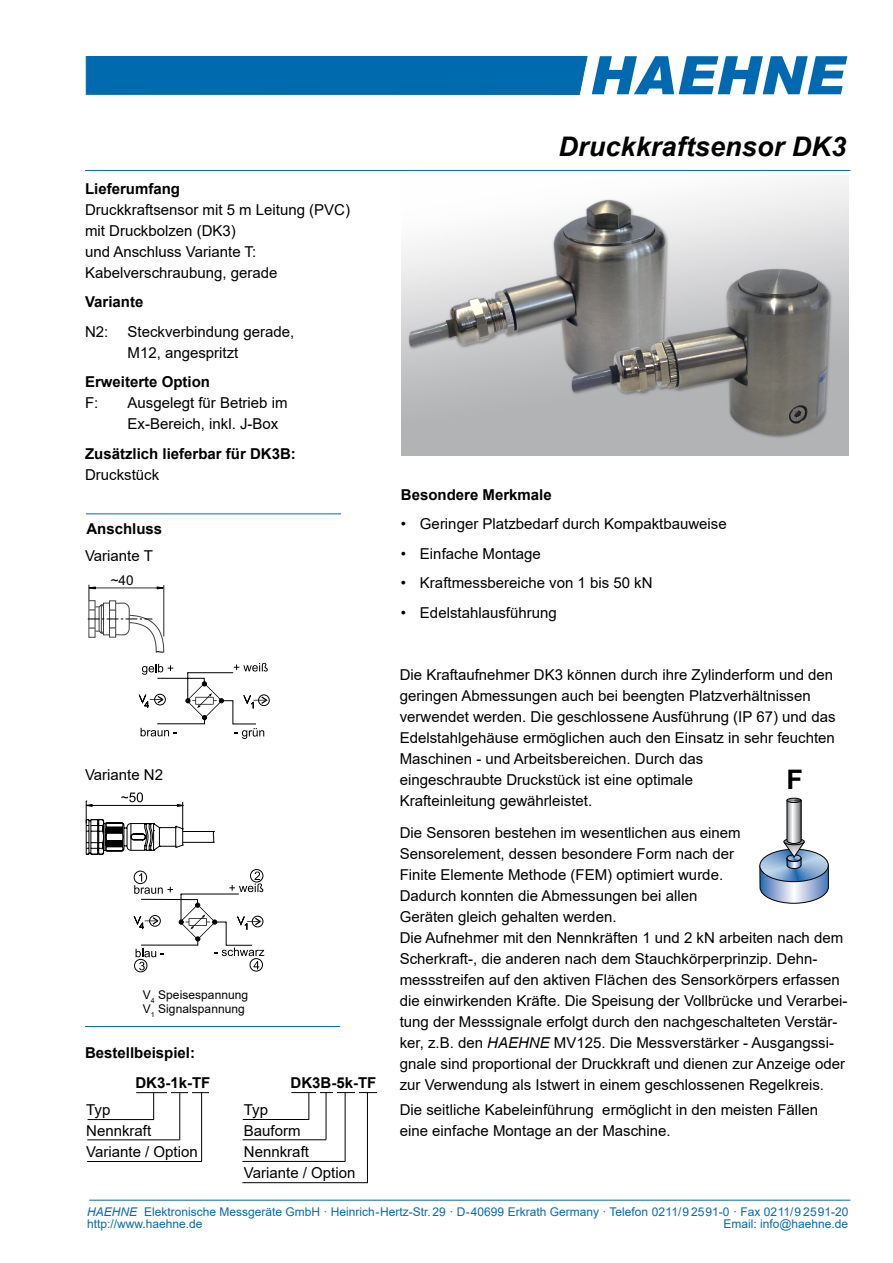
<style>
.page{position:relative;width:893px;height:1263px;background:#fff}
.page>*{position:absolute;margin:0;border:0;box-sizing:border-box;transform-origin:0 0}
.t1{font:italic 700 27px "Arial";letter-spacing:.005em;color:#000}
.t2{font:700 27px "Arial";color:#000}
.t3{font:15px/21px "Arial";color:#000}
.t4{font:700 15px/29.8px "Arial";color:#000}
.t5{font:13.5px "Arial";color:#000}
.t6{font:12px/11.7px "Arial";color:#066aaf}
.t7{font:12px/14.4px "Arial";letter-spacing:.005em;color:#000}
.s1{font-style:italic}
</style>
<div class="page">
<hr style="left:89px;top:1200px;width:761px;height:1px;background:#066aaf">
<svg style="left:85px;top:56px;width:762px;height:38px;background:#247fba"></svg>
<hr style="left:85px;top:170px;width:765px;height:1px;background:#066aaf">
<hr style="left:86px;top:513px;width:255px;height:1px;background:#066aaf">
<svg style="left:759px;top:798px;width:70px;height:106px"></svg>
<div style="left:787px;top:798px;width:14px;height:5px;border:1px solid #000;border-radius:50%"></div>
<hr style="left:85px;top:1026px;width:255px;height:1px;background:#066aaf">
<hr style="left:179px;top:1093px;width:1px;height:47px;background:#000">
<hr style="left:87px;top:1139px;width:92px;height:1px;background:#000">
<svg style="left:153px;top:1093px;width:1px;height:26px"></svg>
<hr style="left:136px;top:1092px;width:73px;height:1px;background:#000">
<hr style="left:88px;top:1119px;width:66px;height:1px;background:#000">
<hr style="left:201px;top:1093px;width:1px;height:68px;background:#000">
<hr style="left:87px;top:1161px;width:115px;height:1px;background:#000">
<hr style="left:164px;top:585px;width:1px;height:51px;background:#434243">
<svg style="left:88px;top:585px;width:76px;height:68px"></svg>
<div style="left:258px;top:694px;width:12px;height:12px;border:1px solid #000;border-radius:50%"></div>
<svg style="left:139px;top:663px;width:129px;height:76px"></svg>
<div style="left:134px;top:959px;width:13px;height:13px;border:1px solid #000;border-radius:50%"></div>
<div style="left:250px;top:869px;width:13px;height:13px;border:1px solid #000;border-radius:50%"></div>
<div style="left:250px;top:958px;width:13px;height:13px;border:1px solid #000;border-radius:50%"></div>
<svg style="left:134px;top:871px;width:130px;height:99px"></svg>
<svg style="left:85px;top:792px;width:129px;height:63px"></svg>
<hr style="left:86px;top:820px;width:1px;height:34px;background:#000">
<hr style="left:326px;top:1092px;width:1px;height:47px;background:#000">
<hr style="left:243px;top:1139px;width:83px;height:1px;background:#000">
<svg style="left:308px;top:1093px;width:1px;height:26px"></svg>
<hr style="left:291px;top:1092px;width:86px;height:1px;background:#000">
<hr style="left:243px;top:1119px;width:66px;height:1px;background:#000">
<hr style="left:345px;top:1092px;width:1px;height:69px;background:#000">
<hr style="left:242px;top:1161px;width:103px;height:1px;background:#000">
<hr style="left:367px;top:1092px;width:1px;height:91px;background:#000">
<hr style="left:242px;top:1182px;width:125px;height:1px;background:#000">
<img style="left:402px;top:178px;width:446px;height:277px">
<p class="t4" style="left:85px;top:174px;width:97px">Lieferumfang</p>
<p class="t3" style="left:85px;top:199px;width:267px">Druckkraftsensor mit 5 m Leitung (PVC) mit Druckbolzen (DK3)<br>und Anschluss Variante T:<br>Kabelverschraubung, gerade</p>
<p class="t4" style="left:85px;top:287px;width:60px">Variante</p>
<p class="t3" style="left:85px;top:321px;width:25px">N2:</p>
<p class="t3" style="left:128px;top:321px;width:168px">Steckverbindung gerade,<br>M12, angespritzt</p>
<p class="t4" style="left:85px;top:367px;width:127px">Erweiterte Option</p>
<p class="t3" style="left:85px;top:392px;width:15px">F:</p>
<p class="t3" style="left:128px;top:392px;width:162px">Ausgelegt für Betrieb im<br>Ex-Bereich, inkl. J-Box</p>
<p class="t4" style="left:85px;top:439px;width:212px">Zusätzlich lieferbar für DK3B:</p>
<p class="t3" style="left:85px;top:464px;width:76px">Druckstück</p>
<p class="t4" style="left:86px;top:514px;width:77px">Anschluss</p>
<p class="t3" style="left:85px;top:545px;width:69px">Variante T</p>
<p class="t5" style="left:111px;top:572px;width:24px">~40</p>
<p class="t3" style="left:85px;top:764px;width:80px">Variante N2</p>
<p class="t7" style="left:143px;top:987px;width:107px">V<sub>4</sub> Speisespannung<br>V<sub>1</sub> Signalspannung</p>
<p class="t4" style="left:135px;top:1038px;width:76px;text-indent:-50px">Bestellbeispiel:<br>DK3-1k-TF</p>
<p class="t3" style="left:86px;top:1099px;width:113px">Typ<br>Nennkraft<br>Variante / Option</p>
<p class="t4" style="left:291px;top:1068px;width:87px">DK3B-5k-TF</p>
<p class="t3" style="left:244px;top:1099px;width:113px">Typ<br>Bauform<br>Nennkraft<br>Variante / Option</p>
<h1 class="t1" style="left:559px;top:129px;width:289px">Druckkraftsensor DK3</h1>
<p class="t4" style="left:401px;top:480px;width:152px">Besondere Merkmale</p>
<p class="t3" style="left:401px;top:514px;width:327px">• Geringer Platzbedarf durch Kompaktbauweise</p>
<p class="t3" style="left:401px;top:543px;width:142px">• Einfache Montage</p>
<p class="t3" style="left:401px;top:573px;width:253px">• Kraftmessbereiche von 1 bis 50 kN</p>
<p class="t3" style="left:401px;top:602px;width:157px">• Edelstahlausführung</p>
<p class="t3" style="left:400px;top:664px;width:437px">Die Kraftaufnehmer DK3 können durch ihre Zylinderform und den geringen Abmessungen auch bei beengten Platzverhältnissen verwendet werden. Die geschlossene Ausführung (IP 67) und das Edelstahlgehäuse ermöglichen auch den Einsatz in sehr feuchten Maschinen - und Arbeitsbereichen. Durch das<br>eingeschraubte Druckstück ist eine optimale<br>Krafteinleitung gewährleistet.</p>
<p class="t3" style="left:400px;top:822px;width:449px">Die Sensoren bestehen im wesentlichen aus einem Sensorelement, dessen besondere Form nach der<br>Finite Elemente Methode (FEM) optimiert wurde.<br>Dadurch konnten die Abmessungen bei allen<br>Geräten gleich gehalten werden.<br>Die Aufnehmer mit den Nennkräften 1 und 2 kN arbeiten nach dem Scherkraft-, die anderen nach dem Stauchkörperprinzip. Dehn&shy;messstreifen auf den aktiven Flächen des Sensorkörpers erfassen die einwirkenden Kräfte. Die Speisung der Vollbrücke und Verarbei&shy;tung der Messsignale erfolgt durch den nachgeschalteten Verstär&shy;ker, z.B. den <span class="s1">HAEHNE</span> MV125. Die Messverstärker - Ausgangssi&shy;gnale sind proportional der Druckkraft und dienen zur Anzeige oder zur Verwendung als Istwert in einem geschlossenen Regelkreis.</p>
<p class="t3" style="left:400px;top:1099px;width:420px">Die seitliche Kabeleinführung ermöglicht in den meisten Fällen eine einfache Montage an der Maschine.</p>
<h1 class="t2" style="left:786px;top:762px;width:18px">F</h1>
<p class="t6" style="left:87px;top:1206px;width:763px"><span class="s1">HAEHNE</span> Elektronische Messgeräte GmbH · Heinrich-Hertz-Str. 29 · D-40699 Erkrath Germany · Telefon 0211/9 25 91-0 · Fax 0211/9 25 91-20 http://www.haehne.de</p>
<p class="t6" style="left:723px;top:1217px;width:126px">Email: info@haehne.de</p>
</div>
